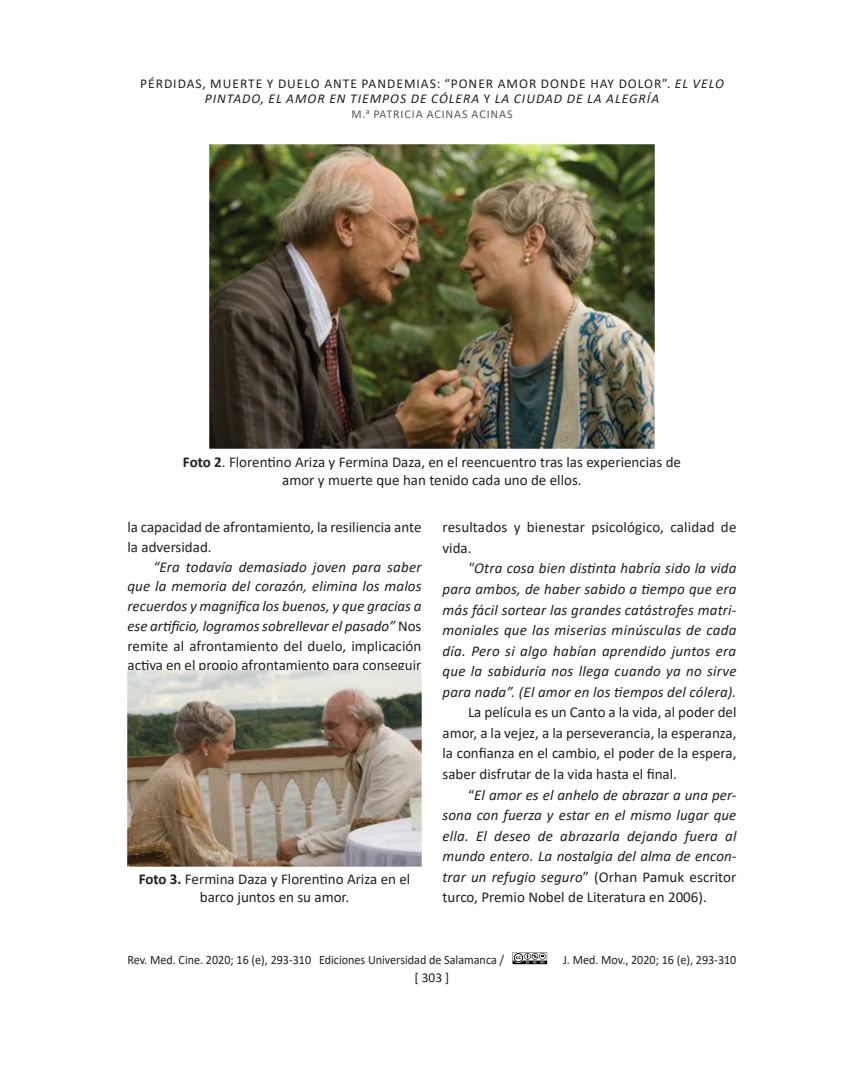
<style>
.page{position:relative;width:864px;height:1080px;background:#fff}
.page>*{position:absolute;margin:0;border:0;box-sizing:border-box;transform-origin:0 0}
.body{font:italic 15px/20.5px "Calibri";letter-spacing:.005em;color:#231f20;text-align:justify}
.body-2{font:15px/20.5px "Calibri";color:#231f20}
.FigureCaption{font:15px/18px "Calibri";color:#231f20;text-align:center}
.t1{font:13.5px/15px "Calibri";letter-spacing:.075em;color:#231f20;text-align:center}
.t2{font:12.75px "Calibri";color:#231f20;scale:.95 1}
.t3{font:12px "Calibri";letter-spacing:.075em;color:#57585a}
.s1{font-style:italic}
.s2{font-weight:700}
.s3{font-style:normal}
</style>
<div class="page">
<svg style="left:513px;top:952px;width:34px;height:12px"></svg>
<img style="left:210px;top:144px;width:444px;height:305px">
<img style="left:128px;top:670px;width:294px;height:196px">
<p class="t1" style="left:140px;top:75px;width:585px">PÉRDIDAS, MUERTE Y DUELO ANTE PANDEMIAS: “PONER AMOR DONDE HAY DOLOR”. <span class="s1">EL VELO<br>PINTADO, EL AMOR EN TIEMPOS DE CÓLERA</span> Y <span class="s1">LA CIUDAD DE LA ALEGRÍA</span></p>
<p class="t3" style="left:351px;top:105px;width:163px">M.<sup>a</sup> PATRICIA ACINAS ACINAS</p>
<p class="FigureCaption" style="left:183px;top:452px;width:500px"><span class="s2">Foto 2</span>. Florentino Ariza y Fermina Daza, en el reencuentro tras las experiencias de amor y muerte que han tenido cada uno de ellos.</p>
<p class="body-2" style="left:128px;top:517px;width:296px;line-height:19.8px">la capacidad de afrontamiento, la resiliencia ante la adversidad.</p>
<p class="body" style="left:128px;top:556px;width:296px;line-height:19.8px;text-indent:26px">“Era todavía demasiado joven para saber que la memoria del corazón, elimina los malos recuerdos y magnifica los buenos, y que gracias a ese artificio, logramos sobrellevar el pasado” <span class="s3">Nos remite al afrontamiento del duelo, implicación activa en el propio afrontamiento para conseguir</span></p>
<p class="FigureCaption" style="left:139px;top:870px;width:273px"><span class="s2">Foto 3.</span> Fermina Daza y Florentino Ariza en el barco juntos en su amor.</p>
<p class="body-2" style="left:442px;top:517px;width:295px">resultados y bienestar psicológico, calidad de vida.</p>
<p class="body" style="left:442px;top:557px;width:296px;text-indent:26px">"Otra cosa bien distinta habría sido la vida para ambos, de haber sabido a tiempo que era más fácil sortear las grandes catástrofes matri&shy;moniales que las miserias minúsculas de cada día. Pero si algo habían aprendido juntos era que la sabiduría nos llega cuando ya no sirve para nada”. (El amor en los tiempos del cólera).</p>
<p class="body-2" style="left:442px;top:702px;width:296px;text-align:justify;text-indent:26px">La película es un Canto a la vida, al poder del amor, a la vejez, a la perseverancia, la esperanza, la confianza en el cambio, el poder de la espera, saber disfrutar de la vida hasta el final.</p>
<p class="body" style="left:442px;top:784px;width:296px;text-indent:26px"><span class="s3">“</span>El amor es el anhelo de abrazar a una per&shy;sona con fuerza y estar en el mismo lugar que ella. El deseo de abrazarla dejando fuera al mundo entero. La nostalgia del alma de encon&shy;trar un refugio seguro<span class="s3">” (Orhan Pamuk escritor turco, Premio Nobel de Literatura en 2006).</span></p>
<p class="t2" style="left:127px;top:951px;width:398px">Rev. Med. Cine. 2020; 16 (e), 293-310 Ediciones Universidad de Salamanca /</p>
<p class="t2" style="left:563px;top:951px;width:184px">J. Med. Mov., 2020; 16 (e), 293-310</p>
<p class="t1" style="left:414px;top:970px;width:36px">[ 303 ]</p>
</div>
